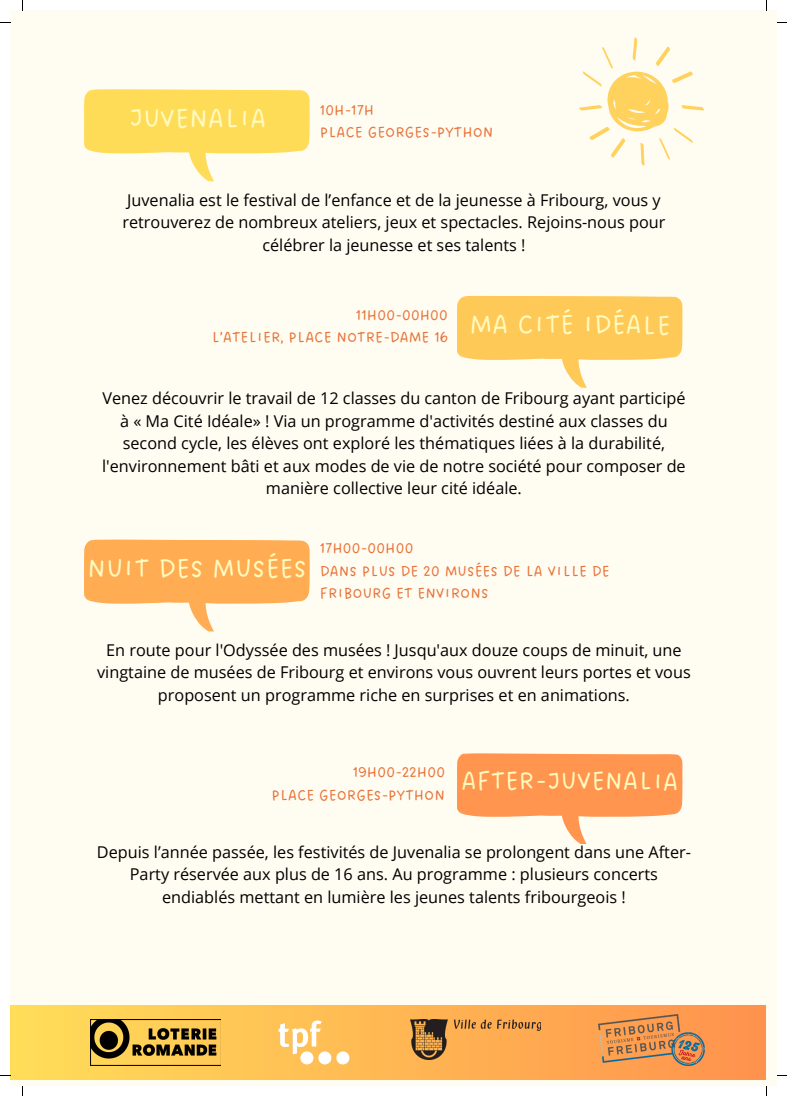
<style>
.page{position:relative;width:787px;height:1096px;background:#fff}
.page>*{position:absolute;margin:0;border:0;box-sizing:border-box;transform-origin:0 0}
.t1{font:28.88px "DO Sans Regular";letter-spacing:-.005em;color:#fffabe}
.t2{font:27.62px "DO Sans Regular";letter-spacing:-.005em;color:#fffabe}
.t3{font:16.25px/22.5px "Open Sans";color:#000;text-align:center}
.t4{font:16.25px/22.5px "DO Sans Regular";color:#e87339}
</style>
<div class="page">
<div style="left:10px;top:10px;width:767px;height:1076px;background:#fffcf2"></div>
<svg style="left:579px;top:37px;width:125px;height:129px"></svg>
<svg style="left:84px;top:89px;width:226px;height:93px"></svg>
<div style="left:10px;top:1005px;width:756px;height:74px;background:linear-gradient(to right,#f6d656,#ff944e)"></div>
<svg style="left:457px;top:296px;width:226px;height:92px"></svg>
<svg style="left:84px;top:539px;width:226px;height:93px"></svg>
<svg style="left:457px;top:753px;width:226px;height:91px"></svg>
<img style="left:90px;top:1019px;width:131px;height:46px">
<img style="left:268px;top:1014px;width:85px;height:56px">
<img style="left:411px;top:1019px;width:130px;height:40px">
<img style="left:599px;top:1014px;width:105px;height:51px">
<p class="t1" style="left:128px;top:101px;width:140px">JUVENALIA</p>
<p class="t4" style="left:320px;top:100px;width:175px">10H-17H<br>PLACE GEORGES-PYTHON</p>
<h1 class="t3" style="left:122px;top:188px;width:544px">Juvenalia est le festival de l’enfance et de la jeunesse à Fribourg, vous y retrouverez de nombreux ateliers, jeux et spectacles. Rejoins-nous pour célébrer la jeunesse et ses talents !</h1>
<p class="t4" style="left:211px;top:304px;width:238px;text-align:right">11H00-00H00<br>L’ATELIER, PLACE NOTRE-DAME 16</p>
<h1 class="t1" style="left:469px;top:308px;width:203px">MA CITÉ IDÉALE</h1>
<h2 class="t3" style="left:102px;top:387px;width:585px">Venez découvrir le travail de 12 classes du canton de Fribourg ayant participé à « Ma Cité Idéale» ! Via un programme d'activités destiné aux classes du second cycle, les élèves ont exploré les thématiques liées à la durabilité, l'environnement bâti et aux modes de vie de notre société pour composer de manière collective leur cité idéale.</h2>
<h2 class="t1" style="left:87px;top:551px;width:221px">NUIT DES MUSÉES</h2>
<h1 class="t4" style="left:320px;top:537px;width:291px">17H00-00H00<br>DANS PLUS DE 20 MUSÉES DE LA VILLE DE<br>FRIBOURG ET ENVIRONS</h1>
<p class="t3" style="left:97px;top:638px;width:595px">En route pour l'Odyssée des musées ! Jusqu'aux douze coups de minuit, une vingtaine de musées de Fribourg et environs vous ouvrent leurs portes et vous proposent un programme riche en surprises et en animations.</p>
<h2 class="t4" style="left:271px;top:761px;width:175px;text-align:right">19H00-22H00<br>PLACE GEORGES-PYTHON</h2>
<p class="t2" style="left:462px;top:764px;width:219px">AFTER-JUVENALIA</p>
<p class="t3" style="left:97px;top:839px;width:595px">Depuis l’année passée, les festivités de Juvenalia se prolongent dans une After-<br>Party réservée aux plus de 16 ans. Au programme : plusieurs concerts endiablés mettant en lumière les jeunes talents fribourgeois !</p>
</div>
